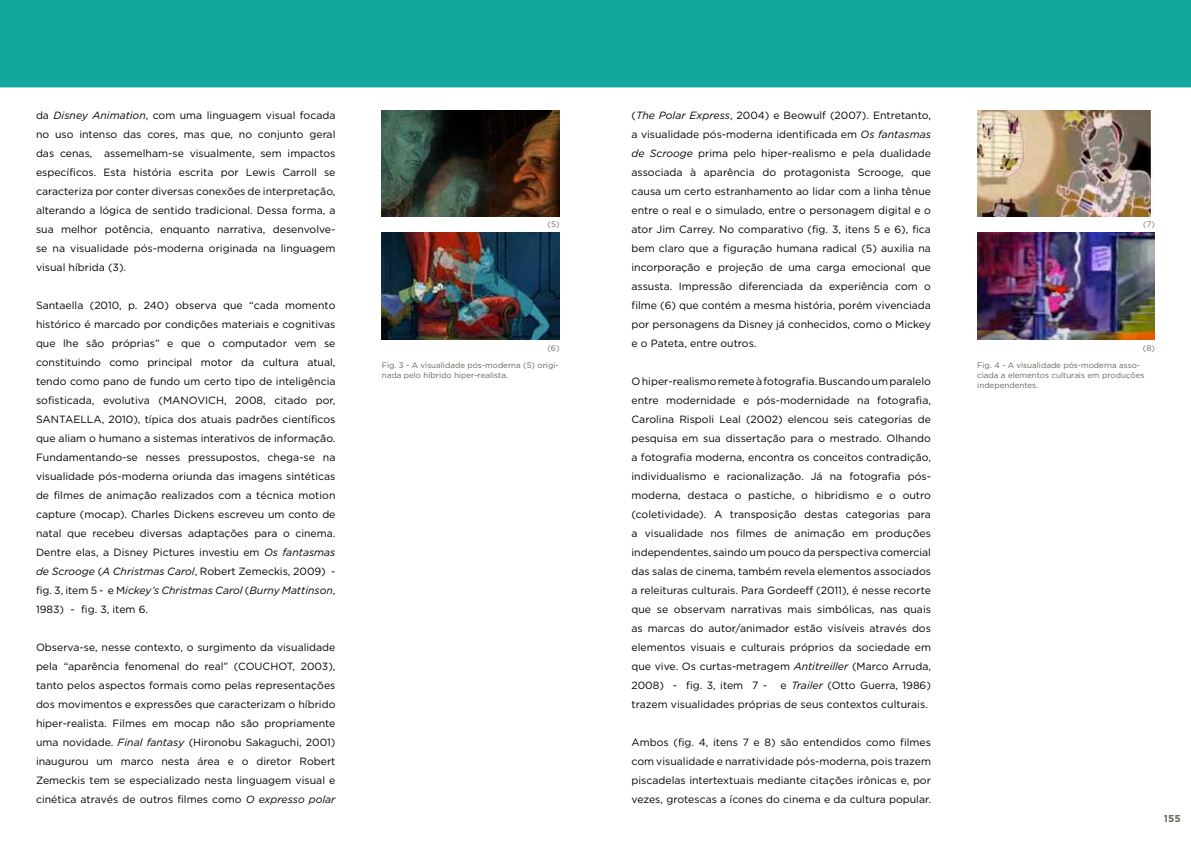
<style>
.page{position:relative;width:1191px;height:842px;background:#fff}
.page>*{position:absolute;margin:0;border:0;box-sizing:border-box;transform-origin:0 0}
.t1{font:10.5px/19px "Gotham HTF";color:#000;text-align:justify}
.t2{font:700 10px "Gotham HTF";color:#65655e}
.t3{font:8px/10px "Gotham HTF";color:#65655e}
.s1{font-style:italic}
</style>
<div class="page">
<img style="left:0;top:0;width:1191px;height:340px">
<img style="left:382px;top:110px;width:177px;height:107px">
<img style="left:977px;top:110px;width:178px;height:107px">
<img style="left:382px;top:233px;width:177px;height:106px">
<img style="left:977px;top:233px;width:178px;height:106px">
<p class="t1" style="left:36px;top:106px;width:301px">da <span class="s1">Disney Animation</span>, com uma linguagem visual focada no uso intenso das cores, mas que, no conjunto geral das cenas, assemelham-se visualmente, sem impactos específicos. Esta história escrita por Lewis Carroll se caracteriza por conter diversas conexões de interpretação, alterando a lógica de sentido tradicional. Dessa forma, a sua melhor potência, enquanto narrativa, desenvolve&shy;se na visualidade pós-moderna originada na linguagem visual híbrida (3).</p>
<p class="t1" style="left:36px;top:296px;width:301px">Santaella (2010, p. 240) observa que “cada momento histórico é marcado por condições materiais e cognitivas que lhe são próprias” e que o computador vem se constituindo como principal motor da cultura atual, tendo como pano de fundo um certo tipo de inteligência sofisticada, evolutiva (MANOVICH, 2008, citado por, SANTAELLA, 2010), típica dos atuais padrões científicos que aliam o humano a sistemas interativos de informação.<br>Fundamentando-se nesses pressupostos, chega-se na visualidade pós-moderna oriunda das imagens sintéticas de filmes de animação realizados com a técnica motion capture (mocap). Charles Dickens escreveu um conto de natal que recebeu diversas adaptações para o cinema.<br>Dentre elas, a Disney Pictures investiu em <span class="s1">Os fantasmas de Scrooge</span> (<span class="s1">A Christmas Carol</span>, Robert Zemeckis, 2009) - fig. 3, item 5 - e M<span class="s1">ickey’s Christmas Carol</span> (<span class="s1">Burny Mattinson</span>, 1983) - fig. 3, item 6.</p>
<p class="t1" style="left:36px;top:638px;width:301px">Observa-se, nesse contexto, o surgimento da visualidade pela “aparência fenomenal do real” (COUCHOT, 2003), tanto pelos aspectos formais como pelas representações dos movimentos e expressões que caracterizam o híbrido hiper-realista. Filmes em mocap não são propriamente uma novidade. <span class="s1">Final fantasy</span> (Hironobu Sakaguchi, 2001) inaugurou um marco nesta área e o diretor Robert Zemeckis tem se especializado nesta linguagem visual e cinética através de outros filmes como <span class="s1">O expresso polar</span></p>
<p class="t1" style="left:631px;top:106px;width:301px">(<span class="s1">The Polar Express</span>, 2004) e Beowulf (2007). Entretanto, a visualidade pós-moderna identificada em <span class="s1">Os fantasmas de Scrooge</span> prima pelo hiper-realismo e pela dualidade associada à aparência do protagonista Scrooge, que causa um certo estranhamento ao lidar com a linha tênue entre o real e o simulado, entre o personagem digital e o ator Jim Carrey. No comparativo (fig. 3, itens 5 e 6), fica bem claro que a figuração humana radical (5) auxilia na incorporação e projeção de uma carga emocional que assusta. Impressão diferenciada da experiência com o filme (6) que contém a mesma história, porém vivenciada por personagens da Disney já conhecidos, como o Mickey e o Pateta, entre outros.</p>
<p class="t1" style="left:631px;top:372px;width:301px">O hiper-realismo remete à fotografia. Buscando um paralelo entre modernidade e pós-modernidade na fotografia, Carolina Rispoli Leal (2002) elencou seis categorias de pesquisa em sua dissertação para o mestrado. Olhando a fotografia moderna, encontra os conceitos contradição, individualismo e racionalização. Já na fotografia pós&shy;moderna, destaca o pastiche, o hibridismo e o outro (coletividade). A transposição destas categorias para a visualidade nos filmes de animação em produções independentes, saindo um pouco da perspectiva comercial das salas de cinema, também revela elementos associados a releituras culturais. Para Gordeeff (2011), é nesse recorte que se observam narrativas mais simbólicas, nas quais as marcas do autor/animador estão visíveis através dos elementos visuais e culturais próprios da sociedade em que vive. Os curtas-metragem <span class="s1">Antitreiller</span> (Marco Arruda, 2008) - fig. 3, item 7 -</p>
<p class="t3" style="left:547px;top:219px;width:13px">(5)</p>
<p class="t3" style="left:1143px;top:219px;width:13px">(7)</p>
<p class="t3" style="left:547px;top:343px;width:14px">(6)</p>
<p class="t3" style="left:1143px;top:343px;width:13px">(8)</p>
<p class="t3" style="left:382px;top:360px;width:178px">Fig. 3 - A visualidade pós-moderna (5) origi&shy;nada pelo híbrido hiper-realista.</p>
<p class="t3" style="left:977px;top:360px;width:169px">Fig. 4 - A visualidade pós-moderna asso&shy;ciada a elementos culturais em produções independentes.</p>
<p class="t1" style="left:631px;top:676px;width:301px;text-indent:149px">e <span class="s1">Trailer</span> (Otto Guerra, 1986) trazem visualidades próprias de seus contextos culturais.</p>
<p class="t1" style="left:631px;top:733px;width:301px">Ambos (fig. 4, itens 7 e 8) são entendidos como filmes com visualidade e narratividade pós-moderna, pois trazem piscadelas intertextuais mediante citações irônicas e, por vezes, grotescas a ícones do cinema e da cultura popular.</p>
<p class="t2" style="left:1163px;top:813px;width:18px">155</p>
</div>
